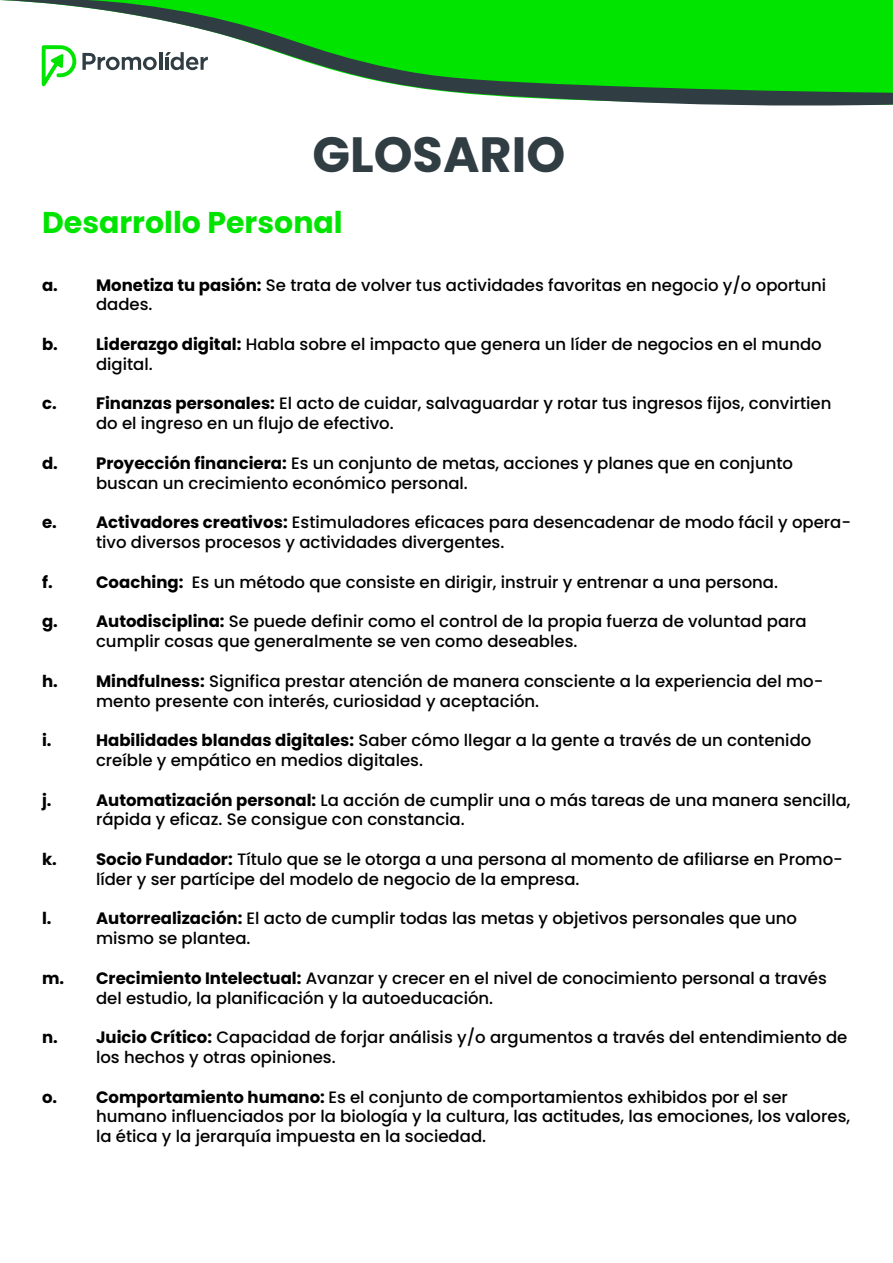
<style>
.page{position:relative;width:893px;height:1263px;background:#fff}
.page>*{position:absolute;margin:0;border:0;box-sizing:border-box;transform-origin:0 0}
.t1{font:700 49.5px "Poppins";color:#303e44}
.t2{font:700 30px "Poppins";color:#00e400}
.t3{font:500 16.5px/19.8px "Poppins";color:#000}
.t4{font:700 16.5px "Poppins";color:#000}
.s1{font-weight:700}
</style>
<div class="page">
<svg style="left:0;top:0;width:893px;height:106px;fill:#00e400"></svg>
<h1 class="t1" style="left:312px;top:126px;width:254px">GLOSARIO</h1>
<h2 class="t2" style="left:42px;top:205px;width:302px">Desarrollo Personal</h2>
<p class="t3" style="left:96px;top:275px;width:732px;text-indent:-54px"><span class="s1">a. Monetiza tu pasión:</span> Se trata de volver tus actividades favoritas en negocio y/o oportuni dades.</p>
<p class="t3" style="left:96px;top:334px;width:727px;text-indent:-54px"><span class="s1">b. Liderazgo digital:</span> Habla sobre el impacto que genera un líder de negocios en el mundo digital.</p>
<p class="t3" style="left:96px;top:394px;width:737px;text-indent:-54px"><span class="s1">c. Finanzas personales:</span> El acto de cuidar, salvaguardar y rotar tus ingresos fijos, convirtien do el ingreso en un flujo de efectivo.</p>
<p class="t3" style="left:96px;top:453px;width:698px;text-indent:-54px"><span class="s1">d. Proyección financiera:</span> Es un conjunto de metas, acciones y planes que en conjunto buscan un crecimiento económico personal.</p>
<p class="t3" style="left:96px;top:513px;width:756px;text-indent:-54px"><span class="s1">e. Activadores creativos:</span> Estimuladores eficaces para desencadenar de modo fácil y opera&shy;tivo diversos procesos y actividades divergentes.</p>
<p class="t4" style="left:42px;top:572px;width:12px">f.</p>
<p class="t3" style="left:96px;top:572px;width:683px"><span class="s1">Coaching:</span> Es un método que consiste en dirigir, instruir y entrenar a una persona.</p>
<p class="t3" style="left:96px;top:612px;width:712px;text-indent:-54px"><span class="s1">g. Autodisciplina:</span> Se puede definir como el control de la propia fuerza de voluntad para cumplir cosas que generalmente se ven como deseables.</p>
<p class="t3" style="left:96px;top:671px;width:729px;text-indent:-54px"><span class="s1">h. Mindfulness:</span> Significa prestar atención de manera consciente a la experiencia del mo&shy;mento presente con interés, curiosidad y aceptación.</p>
<p class="t4" style="left:42px;top:731px;width:11px">i.</p>
<p class="t3" style="left:96px;top:730px;width:717px"><span class="s1">Habilidades blandas digitales:</span> Saber cómo llegar a la gente a través de un contenido creíble y empático en medios digitales.</p>
<p class="t4" style="left:42px;top:790px;width:11px">j.</p>
<p class="t3" style="left:96px;top:790px;width:756px"><span class="s1">Automatización personal:</span> La acción de cumplir una o más tareas de una manera sencilla, rápida y eficaz. Se consigue con constancia.</p>
<p class="t3" style="left:96px;top:849px;width:748px;text-indent:-54px"><span class="s1">k. Socio Fundador:</span> Título que se le otorga a una persona al momento de afiliarse en Promo&shy;líder y ser partícipe del modelo de negocio de la empresa.</p>
<p class="t4" style="left:42px;top:909px;width:11px">l.</p>
<p class="t3" style="left:96px;top:909px;width:703px"><span class="s1">Autorrealización:</span> El acto de cumplir todas las metas y objetivos personales que uno mismo se plantea.</p>
<p class="t3" style="left:96px;top:968px;width:732px;text-indent:-54px"><span class="s1">m. Crecimiento Intelectual:</span> Avanzar y crecer en el nivel de conocimiento personal a través del estudio, la planificación y la autoeducación.</p>
<p class="t3" style="left:96px;top:1027px;width:753px;text-indent:-54px"><span class="s1">n. Juicio Crítico:</span> Capacidad de forjar análisis y/o argumentos a través del entendimiento de los hechos y otras opiniones.</p>
<p class="t3" style="left:96px;top:1087px;width:756px;text-indent:-54px"><span class="s1">o. Comportamiento humano:</span> Es el conjunto de comportamientos exhibidos por el ser humano influenciados por la biología y la cultura, las actitudes, las emociones, los valores, la ética y la jerarquía impuesta en la sociedad.</p>
</div>
